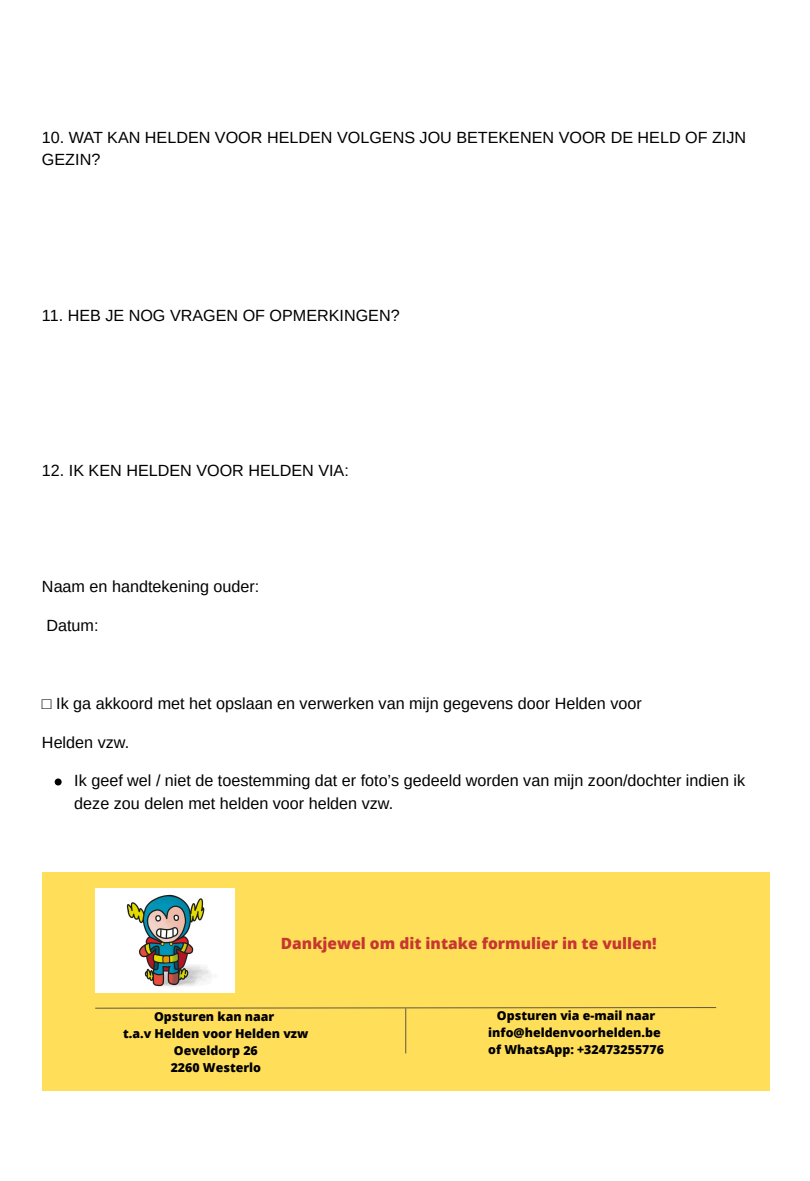
<style>
.page{position:relative;width:810px;height:1181px;background:#fff}
.page>*{position:absolute;margin:0;border:0;box-sizing:border-box;transform-origin:0 0}
.t1{font:16.2px/22.2px "Arimo";color:#000}
.t2{font:800 15.45px "Open Sans";color:#c63731}
.t3{font:800 12.45px "Open Sans";color:#000}
</style>
<div class="page">
<svg style="left:55px;top:778px;width:7px;height:7px"></svg>
<div style="left:42px;top:872px;width:727px;height:218px;background:#ffde59"></div>
<svg style="left:95px;top:1007px;width:622px;height:1px"></svg>
<hr style="left:405px;top:1008px;width:1px;height:45px;background:#645643">
<img style="left:95px;top:888px;width:139px;height:104px">
<p class="t1" style="left:42px;top:126px;width:706px">10. WAT KAN HELDEN VOOR HELDEN VOLGENS JOU BETEKENEN VOOR DE HELD OF ZIJN<br>GEZIN?</p>
<p class="t1" style="left:42px;top:304px;width:359px">11. HEB JE NOG VRAGEN OF OPMERKINGEN?</p>
<p class="t1" style="left:42px;top:459px;width:308px">12. IK KEN HELDEN VOOR HELDEN VIA:</p>
<p class="t1" style="left:42px;top:575px;width:219px">Naam en handtekening ouder:</p>
<p class="t1" style="left:46px;top:614px;width:54px">Datum:</p>
<p class="t1" style="left:42px;top:692px;width:601px">□ Ik ga akkoord met het opslaan en verwerken van mijn gegevens door Helden voor</p>
<p class="t1" style="left:42px;top:731px;width:89px">Helden vzw.</p>
<p class="t1" style="left:74px;top:768px;width:672px;line-height:23.2px">Ik geef wel / niet de toestemming dat er foto’s gedeeld worden van mijn zoon/dochter indien ik deze zou delen met helden voor helden vzw.</p>
<p class="t2" style="left:281px;top:932px;width:377px">Dankjewel om dit intake formulier in te vullen!</p>
<p class="t3" style="left:154px;top:1007px;width:122px">Opsturen kan naar</p>
<p class="t3" style="left:123px;top:1024px;width:187px">t.a.v Helden voor Helden vzw</p>
<p class="t3" style="left:174px;top:1041px;width:86px">Oeveldorp 26</p>
<p class="t3" style="left:171px;top:1059px;width:92px">2260 Westerlo</p>
<p class="t3" style="left:497px;top:1006px;width:160px">Opsturen via e-mail naar</p>
<p class="t3" style="left:488px;top:1023px;width:174px">info@heldenvoorhelden.be</p>
<p class="t3" style="left:488px;top:1040px;width:177px">of WhatsApp: +32473255776</p>
</div>
